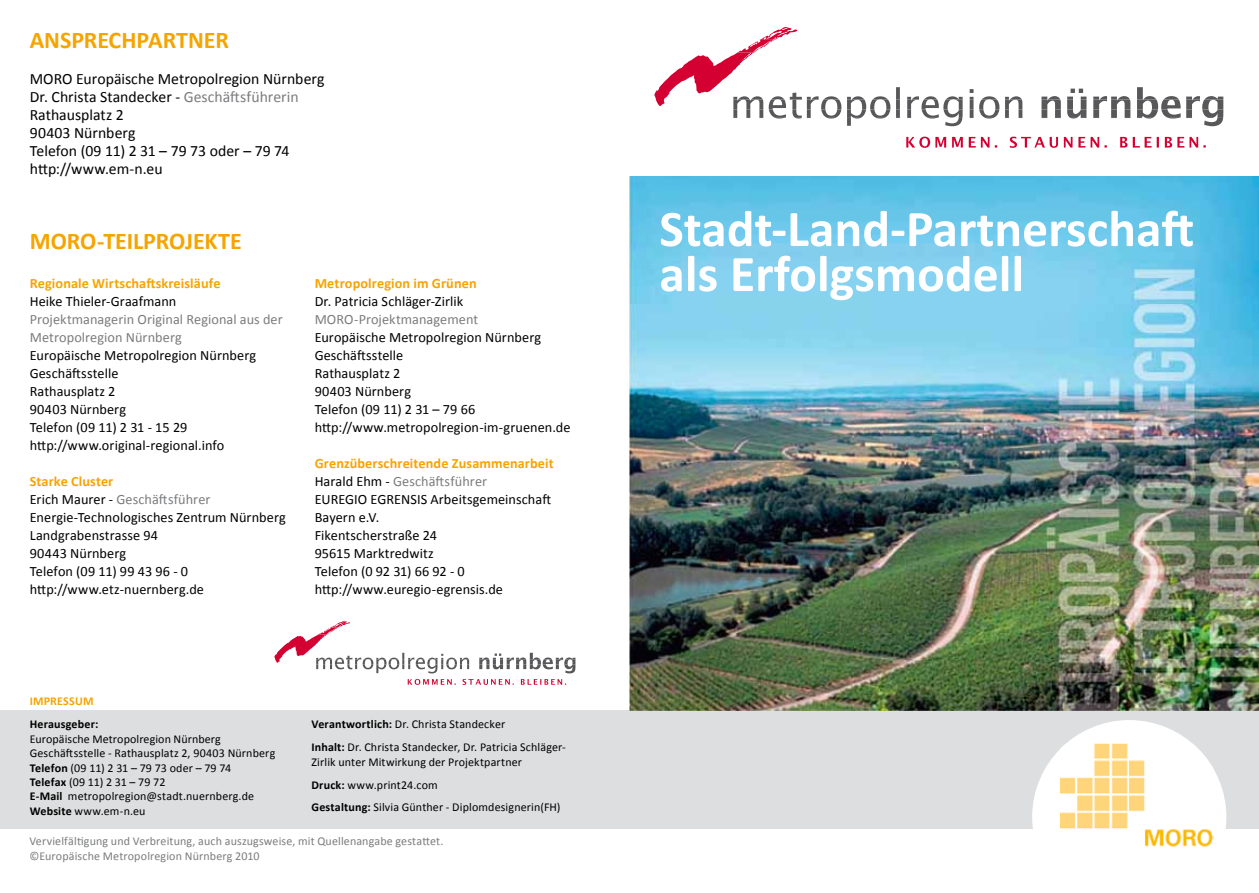
<style>
.page{position:relative;width:1259px;height:893px;background:#fff}
.page>*{position:absolute;margin:0;border:0;box-sizing:border-box;transform-origin:0 0}
.t1{font:700 51.75px/45px "Calibri";color:#fff}
.t2{font:700 24px "Calibri";color:#f6a400}
.t3{font:15.75px/18px "Calibri";color:#000}
.t4{font:14.25px/18px "Calibri";letter-spacing:.005em;color:#000}
.t5{font:14.25px/18px "Calibri";letter-spacing:.005em;color:#7b7c7e}
.t6{font:700 14.25px "Calibri";letter-spacing:.01em;color:#f6a400}
.t7{font:12px/14.4px "Calibri";letter-spacing:.01em;color:#000}
.t8{font:12px/14.4px "Calibri";letter-spacing:.01em;color:#7b7c7e}
.t9{font:700 12px "Calibri";letter-spacing:.015em;color:#000}
.t10{font:700 12px "Calibri";letter-spacing:.015em;color:#f6a400}
.s1{color:#7b7c7e}
.s2{font-weight:700;color:#f6a400}
.s3{font-weight:700}
</style>
<div class="page">
<div style="left:0;top:710px;width:1259px;height:119px;background:#dddedf"></div>
<svg style="left:1032px;top:720px;width:194px;height:120px"></svg>
<img style="left:1060px;top:744px;width:153px;height:103px">
<img style="left:629px;top:176px;width:630px;height:534px">
<svg style="left:906px;top:137px;width:299px;height:11px"></svg>
<svg style="left:654px;top:27px;width:569px;height:99px"></svg>
<svg style="left:408px;top:679px;width:158px;height:6px"></svg>
<svg style="left:274px;top:621px;width:301px;height:52px"></svg>
<h2 class="t2" style="left:30px;top:25px;width:201px">ANSPRECHPARTNER</h2>
<p class="t3" style="left:30px;top:69px;width:296px">MORO Europäische Metropolregion Nürnberg<br>Dr. Christa Standecker - <span class="s1">Geschäftsführerin<br></span>Rathausplatz 2<br>90403 Nürnberg<br>Telefon (09 11) 2 31 – 79 73 oder – 79 74 http://www.em-n.eu</p>
<h2 class="t2" style="left:30px;top:226px;width:214px">MORO-TEILPROJEKTE</h2>
<p class="t6" style="left:30px;top:274px;width:192px">Regionale Wirtschaftskreisläufe</p>
<p class="t4" style="left:30px;top:292px;width:148px">Heike Thieler-Graafmann</p>
<p class="t5" style="left:30px;top:310px;width:254px">Projektmanagerin Original Regional aus der<br>Metropolregion Nürnberg</p>
<p class="t4" style="left:30px;top:346px;width:228px">Europäische Metropolregion Nürnberg<br>Geschäftsstelle<br>Rathausplatz 2<br>90403 Nürnberg<br>Telefon (09 11) 2 31 - 15 29 http://www.original-regional.info</p>
<p class="t4" style="left:30px;top:472px;width:258px"><span class="s2">Starke Cluster<br></span>Erich Maurer - <span class="s1">Geschäftsführer<br></span>Energie-Technologisches Zentrum Nürnberg<br>Landgrabenstrasse 94<br>90443 Nürnberg<br>Telefon (09 11) 99 43 96 - 0 http://www.etz-nuernberg.de</p>
<p class="t6" style="left:315px;top:274px;width:163px">Metropolregion im Grünen</p>
<p class="t4" style="left:315px;top:292px;width:150px">Dr. Patricia Schläger-Zirlik</p>
<p class="t5" style="left:315px;top:310px;width:165px">MORO-Projektmanagement</p>
<p class="t4" style="left:315px;top:328px;width:257px">Europäische Metropolregion Nürnberg<br>Geschäftsstelle<br>Rathausplatz 2<br>90403 Nürnberg<br>Telefon (09 11) 2 31 – 79 66 http://www.metropolregion-im-gruenen.de</p>
<p class="t4" style="left:315px;top:454px;width:240px"><span class="s2">Grenzüberschreitende Zusammenarbeit<br></span>Harald Ehm - <span class="s1">Geschäftsführer<br></span>EUREGIO EGRENSIS Arbeitsgemeinschaft<br>Bayern e.V.<br>Fikentscherstraße 24<br>95615 Marktredwitz<br>Telefon (0 92 31) 66 92 - 0 http://www.euregio-egrensis.de</p>
<p class="t10" style="left:30px;top:693px;width:65px">IMPRESSUM</p>
<p class="t7" style="left:311px;top:712px;width:256px;line-height:23px"><span class="s3">Verantwortlich:</span> Dr. Christa Standecker<br><span class="s3">Inhalt:</span> Dr. Christa Standecker, Dr. Patricia Schläger-</p>
<p class="t7" style="left:311px;top:750px;width:251px;line-height:23px">Zirlik unter Mitwirkung der Projektpartner<br><span class="s3">Druck:</span> www.print24.com<br><span class="s3">Gestaltung:</span> Silvia Günther - Diplomdesignerin(FH)</p>
<p class="t8" style="left:29px;top:833px;width:415px">Vervielfältigung und Verbreitung, auch auszugsweise, mit Quellenangabe gestattet. ©Europäische Metropolregion Nürnberg 2010</p>
<p class="t9" style="left:30px;top:717px;width:70px">Herausgeber:</p>
<p class="t7" style="left:30px;top:731px;width:247px">Europäische Metropolregion Nürnberg Geschäftsstelle - Rathausplatz 2, 90403 Nürnberg <span class="s3">Telefon</span> (09 11) 2 31 – 79 73 oder – 79 74<br><span class="s3">Telefax</span> (09 11) 2 31 – 79 72<br><span class="s3">E-Mail</span> metropolregion@stadt.nuernberg.de <span class="s3">Website</span> www.em-n.eu</p>
<h1 class="t1" style="left:659px;top:204px;width:536px">Stadt-Land-Partnerschaft als Erfolgsmodell</h1>
</div>
